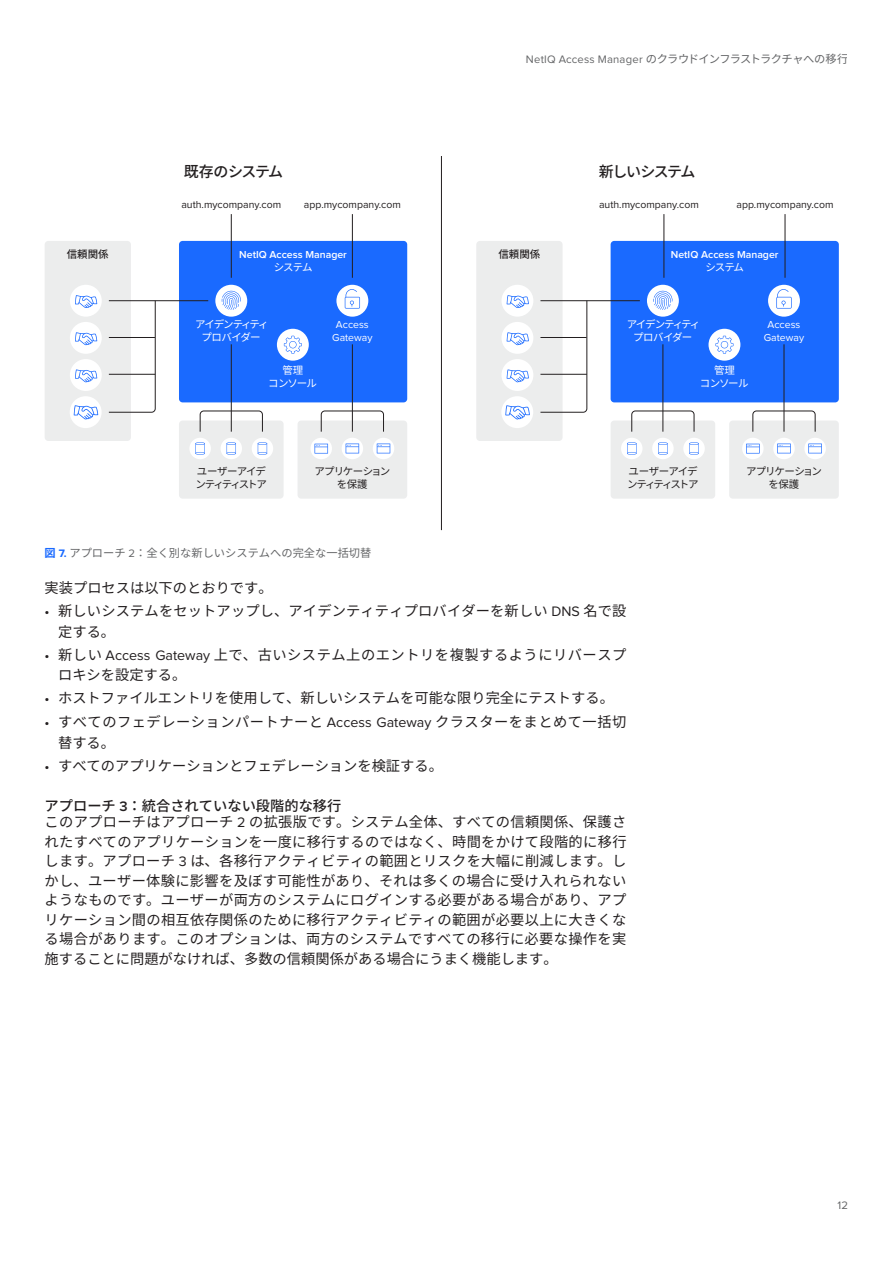
<style>
.page{position:relative;width:893px;height:1263px;background:#fff}
.page>*{position:absolute;margin:0;border:0;box-sizing:border-box;transform-origin:0 0}
.t1{font:500 15px "Source Han Sans JP";letter-spacing:-.06em;color:#231f20}
.t2{font:500 15px "Source Han Sans JP";letter-spacing:-.095em;color:#231f20}
.Body_a_9_5_13{font:14.25px/19.5px "Source Han Sans JP";color:#231f20}
.Body_a_9_5_13-2{font:14.25px/20.1px "Source Han Sans JP";letter-spacing:.035em;color:#231f20}
.Header_a_Level3{font:500 14.25px "Source Han Sans JP";color:#231f20}
.t3{font:11.25px "Source Han Sans JP";letter-spacing:-.055em;color:#656668}
.t4{font:11.25px "Source Han Sans JP";color:#656668}
.t5{font:11.25px "Proxima Nova";color:#656668}
.t6{font:10.5px "Proxima Nova";color:#231f20}
.t7{font:10.5px/12.6px "Source Han Sans JP";letter-spacing:-.105em;color:#231f20}
.t8{font:600 10.5px/12.6px "Proxima Nova";color:#fff;text-align:center}
.t9{font:10.5px/12.6px "Source Han Sans JP";letter-spacing:-.1em;color:#fff;text-align:center}
.t10{font:10.5px/12.6px "Proxima Nova";color:#fff;text-align:center}
.t11{font:500 10.5px "Source Han Sans JP";color:#231f20}
.s1{font-family:"Proxima Nova"}
.s2{font-family:"Source Han Sans JP";font-weight:400}
.s3{font-weight:700;color:#1a6aff}
.s4{font-family:"Proxima Nova";font-weight:700;color:#1a6aff}
.s5{font-family:"Proxima Nova";font-weight:600}
</style>
<div class="page">
<div style="left:45px;top:241px;width:86px;height:200px;background:#e6e7e8;border-radius:4px"></div>
<div style="left:179px;top:241px;width:228px;height:161px;background:#1a6aff;border-radius:4px"></div>
<div style="left:179px;top:420px;width:105px;height:79px;background:#e6e7e8;border-radius:4px"></div>
<div style="left:298px;top:420px;width:109px;height:79px;background:#e6e7e8;border-radius:4px"></div>
<hr style="left:109px;top:300px;width:99px;height:1px;background:#231f20">
<svg style="left:108px;top:300px;width:48px;height:113px"></svg>
<svg style="left:200px;top:411px;width:63px;height:21px"></svg>
<hr style="left:231px;top:344px;width:1px;height:88px;background:#231f20">
<hr style="left:231px;top:214px;width:1px;height:64px;background:#231f20">
<hr style="left:352px;top:214px;width:1px;height:64px;background:#231f20">
<div style="left:70px;top:396px;width:32px;height:32px;background:#fff;border-radius:50%"></div>
<svg style="left:74px;top:405px;width:24px;height:14px"></svg>
<div style="left:70px;top:285px;width:32px;height:32px;background:#fff;border-radius:50%"></div>
<svg style="left:75px;top:295px;width:22px;height:13px"></svg>
<div style="left:215px;top:285px;width:32px;height:32px;background:#fff;border-radius:50%"></div>
<div style="left:189px;top:438px;width:22px;height:21px;background:#fff;border-radius:50%"></div>
<div style="left:221px;top:438px;width:21px;height:21px;background:#fff;border-radius:50%"></div>
<div style="left:252px;top:438px;width:21px;height:21px;background:#fff;border-radius:50%"></div>
<svg style="left:321px;top:411px;width:63px;height:21px"></svg>
<div style="left:310px;top:438px;width:22px;height:21px;background:#fff;border-radius:50%"></div>
<svg style="left:342px;top:438px;width:21px;height:21px"></svg>
<svg style="left:373px;top:438px;width:21px;height:21px"></svg>
<div style="left:277px;top:329px;width:32px;height:32px;background:#fff;border-radius:50%"></div>
<div style="left:336px;top:285px;width:32px;height:32px;background:#fff;border-radius:50%"></div>
<div style="left:70px;top:322px;width:32px;height:32px;background:#fff;border-radius:50%"></div>
<svg style="left:75px;top:332px;width:22px;height:13px"></svg>
<div style="left:70px;top:359px;width:32px;height:32px;background:#fff;border-radius:50%"></div>
<svg style="left:75px;top:369px;width:22px;height:13px"></svg>
<svg style="left:314px;top:444px;width:14px;height:10px"></svg>
<svg style="left:346px;top:443px;width:13px;height:10px"></svg>
<svg style="left:377px;top:443px;width:13px;height:10px"></svg>
<hr style="left:352px;top:344px;width:1px;height:88px;background:#231f20">
<svg style="left:195px;top:442px;width:10px;height:13px"></svg>
<svg style="left:227px;top:442px;width:9px;height:13px"></svg>
<svg style="left:258px;top:442px;width:10px;height:13px"></svg>
<svg style="left:222px;top:291px;width:19px;height:19px"></svg>
<svg style="left:345px;top:289px;width:15px;height:20px"></svg>
<svg style="left:284px;top:336px;width:18px;height:18px"></svg>
<div style="left:476px;top:241px;width:87px;height:200px;background:#e6e7e8;border-radius:4px"></div>
<div style="left:611px;top:241px;width:228px;height:161px;background:#1a6aff;border-radius:4px"></div>
<div style="left:611px;top:420px;width:104px;height:79px;background:#e6e7e8;border-radius:4px"></div>
<div style="left:729px;top:420px;width:110px;height:79px;background:#e6e7e8;border-radius:4px"></div>
<hr style="left:540px;top:300px;width:100px;height:1px;background:#231f20">
<svg style="left:540px;top:300px;width:47px;height:113px"></svg>
<svg style="left:631px;top:411px;width:63px;height:21px"></svg>
<hr style="left:663px;top:344px;width:1px;height:88px;background:#231f20">
<div style="left:501px;top:396px;width:32px;height:32px;background:#fff;border-radius:50%"></div>
<svg style="left:505px;top:405px;width:25px;height:14px"></svg>
<div style="left:501px;top:285px;width:32px;height:32px;background:#fff;border-radius:50%"></div>
<svg style="left:507px;top:295px;width:22px;height:13px"></svg>
<div style="left:647px;top:285px;width:32px;height:32px;background:#fff;border-radius:50%"></div>
<div style="left:621px;top:438px;width:21px;height:21px;background:#fff;border-radius:50%"></div>
<div style="left:652px;top:438px;width:22px;height:21px;background:#fff;border-radius:50%"></div>
<div style="left:683px;top:438px;width:22px;height:21px;background:#fff;border-radius:50%"></div>
<svg style="left:752px;top:411px;width:63px;height:21px"></svg>
<div style="left:742px;top:438px;width:22px;height:21px;background:#fff;border-radius:50%"></div>
<div style="left:773px;top:438px;width:22px;height:21px;background:#fff;border-radius:50%"></div>
<div style="left:804px;top:438px;width:22px;height:21px;background:#fff;border-radius:50%"></div>
<div style="left:708px;top:329px;width:32px;height:32px;background:#fff;border-radius:50%"></div>
<div style="left:768px;top:285px;width:32px;height:32px;background:#fff;border-radius:50%"></div>
<div style="left:501px;top:322px;width:32px;height:32px;background:#fff;border-radius:50%"></div>
<svg style="left:507px;top:332px;width:22px;height:13px"></svg>
<div style="left:501px;top:359px;width:32px;height:32px;background:#fff;border-radius:50%"></div>
<svg style="left:507px;top:369px;width:22px;height:13px"></svg>
<svg style="left:746px;top:444px;width:14px;height:10px"></svg>
<svg style="left:777px;top:443px;width:14px;height:10px"></svg>
<svg style="left:808px;top:443px;width:14px;height:10px"></svg>
<hr style="left:784px;top:344px;width:1px;height:88px;background:#231f20">
<svg style="left:627px;top:442px;width:10px;height:13px"></svg>
<svg style="left:658px;top:442px;width:10px;height:13px"></svg>
<svg style="left:689px;top:442px;width:10px;height:13px"></svg>
<svg style="left:653px;top:291px;width:20px;height:19px"></svg>
<svg style="left:776px;top:289px;width:16px;height:20px"></svg>
<svg style="left:715px;top:336px;width:18px;height:18px"></svg>
<hr style="left:441px;top:157px;width:1px;height:373px;background:#231f20">
<hr style="left:664px;top:214px;width:1px;height:64px;background:#231f20">
<hr style="left:785px;top:214px;width:1px;height:64px;background:#231f20">
<p class="t3" style="left:526px;top:52px;width:324px"><span class="s1">NetIQ Access Manager</span> のクラウドインフラストラクチャへの移行</p>
<p class="t1" style="left:184px;top:163px;width:101px">既存のシステム</p>
<p class="t2" style="left:599px;top:163px;width:98px">新しいシステム</p>
<p class="t6" style="left:181px;top:200px;width:101px">auth.mycompany.com</p>
<p class="t6" style="left:304px;top:200px;width:99px">app.mycompany.com</p>
<p class="t6" style="left:599px;top:200px;width:101px">auth.mycompany.com</p>
<p class="t6" style="left:736px;top:200px;width:99px">app.mycompany.com</p>
<p class="t11" style="left:67px;top:249px;width:43px">信頼関係</p>
<p class="t8" style="left:239px;top:249px;width:109px">NetIQ Access Manager<span class="s2">システム</span></p>
<p class="t11" style="left:498px;top:249px;width:43px">信頼関係</p>
<p class="t8" style="left:671px;top:249px;width:109px">NetIQ Access Manager<span class="s2">システム</span></p>
<p class="t9" style="left:195px;top:318px;width:75px">アイデンティティプロバイダー</p>
<p class="t10" style="left:332px;top:319px;width:42px">Access<br>Gateway</p>
<p class="t9" style="left:627px;top:318px;width:75px">アイデンティティプロバイダー</p>
<p class="t10" style="left:764px;top:319px;width:42px">Access<br>Gateway</p>
<p class="t9" style="left:268px;top:364px;width:50px">管理<br>コンソール</p>
<p class="t9" style="left:700px;top:364px;width:50px">管理<br>コンソール</p>
<p class="t7" style="left:195px;top:465px;width:73px">ユーザーアイデンティティストア</p>
<p class="t7" style="left:315px;top:465px;width:77px;text-align:center">アプリケーションを保護</p>
<p class="t7" style="left:627px;top:465px;width:73px">ユーザーアイデンティティストア</p>
<p class="t7" style="left:746px;top:465px;width:77px;text-align:center">アプリケーションを保護</p>
<p class="t4" style="left:45px;top:547px;width:328px"><span class="s3">図</span> <span class="s4">7.</span> アプローチ <span class="s1">2</span>：全く別な新しいシステムへの完全な一括切替</p>
<p class="Body_a_9_5_13" style="left:45px;top:578px;width:230px">実装プロセスは以下のとおりです。</p>
<p class="Body_a_9_5_13" style="left:58px;top:601px;width:570px;line-height:20.1px;text-indent:-14px"><span class="s1">•</span> 新しいシステムをセットアップし、アイデンティティプロバイダーを新しい <span class="s1">DNS</span> 名で設定する。</p>
<p class="Body_a_9_5_13-2" style="left:58px;top:645px;width:570px;text-indent:-13px"><span class="s1">•</span> 新しい <span class="s1">Access Gateway</span> 上で、古いシステム上のエントリを複製するようにリバースプロキシを設定する。</p>
<p class="Body_a_9_5_13" style="left:45px;top:689px;width:571px"><span class="s1">•</span> ホストファイルエントリを使用して、新しいシステムを可能な限り完全にテストする。</p>
<p class="Body_a_9_5_13-2" style="left:58px;top:712px;width:570px;text-indent:-14px"><span class="s1">•</span> すべてのフェデレーションパートナーと <span class="s1">Access Gateway</span> クラスターをまとめて一括切替する。</p>
<p class="Body_a_9_5_13" style="left:45px;top:756px;width:400px"><span class="s1">•</span> すべてのアプリケーションとフェデレーションを検証する。</p>
<p class="Header_a_Level3" style="left:45px;top:797px;width:298px">アプローチ <span class="s5">3</span>：統合されていない段階的な移行</p>
<p class="Body_a_9_5_13" style="left:45px;top:812px;width:583px;text-align:justify">このアプローチはアプローチ <span class="s1">2</span> の拡張版です。システム全体、すべての信頼関係、保護されたすべてのアプリケーションを一度に移行するのではなく、時間をかけて段階的に移行します。アプローチ <span class="s1">3</span> は、各移行アクティビティの範囲とリスクを大幅に削減します。しかし、ユーザー体験に影響を及ぼす可能性があり、それは多くの場合に受け入れられないようなものです。ユーザーが両方のシステムにログインする必要がある場合があり、アプリケーション間の相互依存関係のために移行アクティビティの範囲が必要以上に大きくなる場合があります。このオプションは、両方のシステムですべての移行に必要な操作を実施することに問題がなければ、多数の信頼関係がある場合にうまく機能します。</p>
<p class="t5" style="left:838px;top:1200px;width:12px">12</p>
</div>
